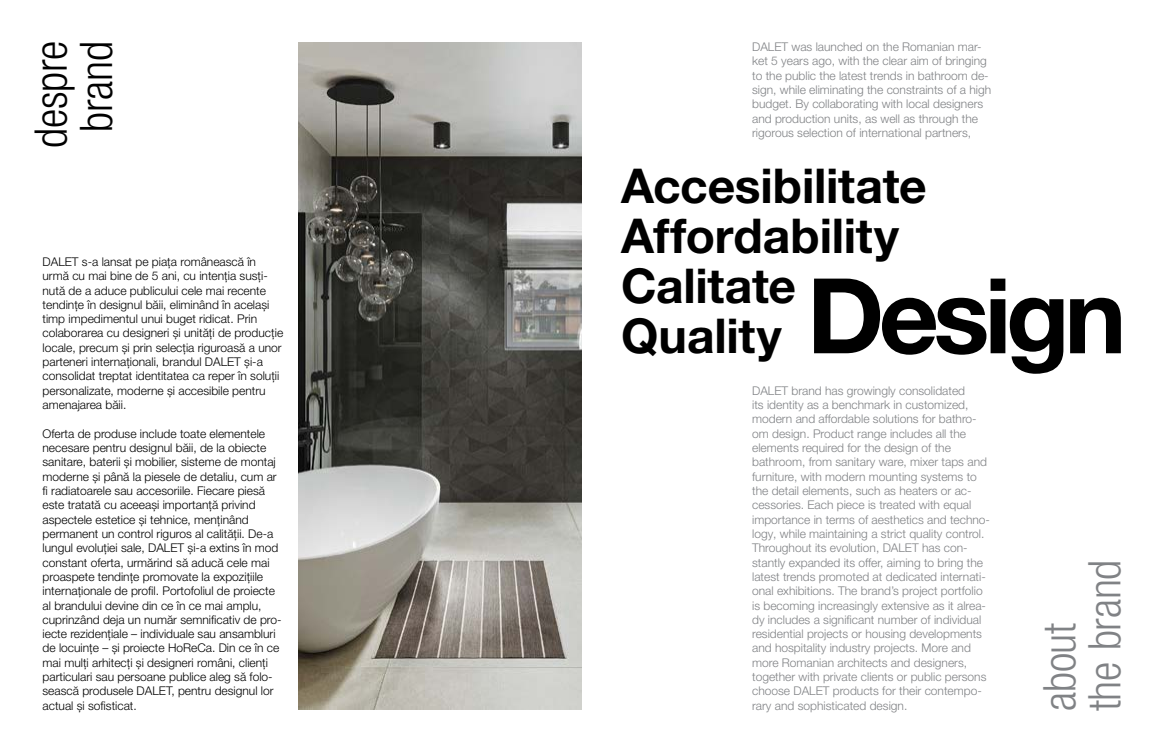
<style>
.page{position:relative;width:1163px;height:752px;background:#fff}
.page>*{position:absolute;margin:0;border:0;box-sizing:border-box;transform-origin:0 0}
.t1{font:700 48px/50px "Helvetica Neue LT Pro";letter-spacing:-.005em;color:#000}
.t2{font:300 condensed 45px/45px "Helvetica Neue LT Pro";letter-spacing:-.005em;color:#808285}
.t3{font:300 condensed 45px/45px "Helvetica Neue LT Pro";letter-spacing:-.005em;color:#000;text-align:center}
.t4{font:300 12px/14.3px "Helvetica Neue LT Pro";color:#000}
.t5{font:300 12px/14.3px "Helvetica Neue LT Pro";color:#808285}
.s1{font-size:104.4px}
</style>
<div class="page">
<img style="left:298px;top:43px;width:283px;height:666px">
<h2 class="t3" style="left:28px;top:148px;width:108px;rotate:-90deg">despre brand</h2>
<p class="t4" style="left:43px;top:254px;width:242px">DALET s-a lansat pe piața românească în urmă cu mai bine de 5 ani, cu intenția susți&shy;nută de a aduce publicului cele mai recente tendințe în designul băii, eliminând în același timp impedimentul unui buget ridicat. Prin colaborarea cu designeri și unități de producție locale, precum și prin selecția riguroasă a unor parteneri internaționali, brandul DALET și-a consolidat treptat identitatea ca reper în soluții personalizate, moderne și accesibile pentru amenajarea băii.</p>
<p class="t4" style="left:43px;top:426px;width:240px">Oferta de produse include toate elementele necesare pentru designul băii, de la obiecte sanitare, baterii și mobilier, sisteme de montaj moderne și până la piesele de detaliu, cum ar fi radiatoarele sau accesoriile. Fiecare piesă este tratată cu aceeași importanță privind aspectele estetice și tehnice, menținând permanent un control riguros al calității. De-a lungul evoluției sale, DALET și-a extins în mod constant oferta, urmărind să aducă cele mai proaspete tendințe promovate la expozițiile internaționale de profil. Portofoliul de proiecte al brandului devine din ce în ce mai amplu, cuprinzând deja un număr semnificativ de pro&shy;iecte rezidențiale – individuale sau ansambluri de locuințe – și proiecte HoReCa. Din ce în ce mai mulți arhitecți și designeri români, clienți particulari sau persoane publice aleg să folo&shy;sească produsele DALET, pentru designul lor actual și sofisticat.</p>
<p class="t5" style="left:752px;top:39px;width:240px">DALET was launched on the Romanian mar&shy;ket 5 years ago, with the clear aim of bringing to the public the latest trends in bathroom de&shy;sign, while eliminating the constraints of a high budget. By collaborating with local designers and production units, as well as through the rigorous selection of international partners,</p>
<h1 class="t1" style="left:621px;top:159px;width:507px">Accesibilitate<br>Affordability<br>Calitate<br>Quality <span class="s1">Design</span></h1>
<p class="t5" style="left:752px;top:383px;width:239px">DALET brand has growingly consolidated<br>its identity as a benchmark in customized, modern and affordable solutions for bathro&shy;om design. Product range includes all the elements required for the design of the bathroom, from sanitary ware, mixer taps and furniture, with modern mounting systems to the detail elements, such as heaters or ac&shy;cessories. Each piece is treated with equal importance in terms of aesthetics and techno&shy;logy, while maintaining a strict quality control.<br>Throughout its evolution, DALET has con&shy;stantly expanded its offer, aiming to bring the latest trends promoted at dedicated internati&shy;onal exhibitions. The brand’s project portfolio is becoming increasingly extensive as it alrea&shy;dy includes a significant number of individual residential projects or housing developments and hospitality industry projects. More and more Romanian architects and designers, together with private clients or public persons choose DALET products for their contempo&shy;rary and sophisticated design.</p>
<h2 class="t2" style="left:1036px;top:711px;width:153px;rotate:-90deg">about<br>the brand</h2>
</div>
